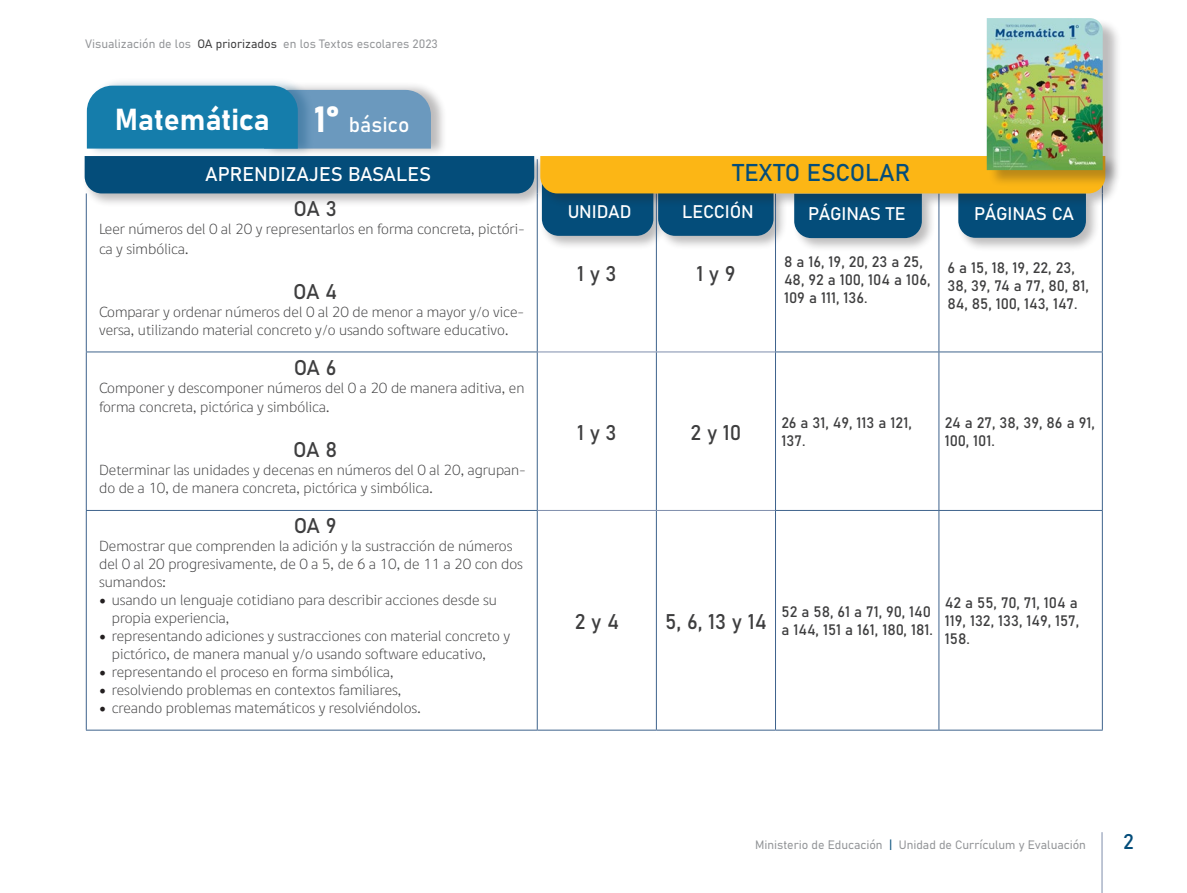
<style>
.page{position:relative;width:1187px;height:893px;background:#fff}
.page>*{position:absolute;margin:0;border:0;box-sizing:border-box;transform-origin:0 0}
.t1{font:30px "Bahnschrift";color:#fff}
.t2{font:24px "Bahnschrift";color:#044d7a}
.t3{font:21px "Bahnschrift";letter-spacing:-.03em;color:#3e3e3f}
.t4{font:21px "Bahnschrift";color:#044d7a}
.t5{font:19.5px "Bahnschrift";color:#fff}
.t6{font:18px "Bahnschrift";letter-spacing:-.01em;color:#fff}
.t7{font:15px/18px "Dignathin";color:#3e3e3f}
.t8{font:15px/18px "Bahnschrift";color:#3e3e3f}
.t9{font:12px "Bahnschrift";color:#939598}
.s1{color:#3e3e3f}
.s2{font-size:36px}
.s3{font-size:21px}
.s4{font-family:"Minion Pro";font-size:18px;color:#231f20}
.s5{color:#044d7a}
</style>
<div class="page">
<hr style="left:1101px;top:832px;width:1px;height:61px;background:#7e8dac">
<div style="left:792px;top:191px;width:144px;height:61px;background:#231f20;opacity:.3"></div>
<div style="left:956px;top:191px;width:144px;height:61px;background:#231f20;opacity:.3"></div>
<div style="left:264px;top:82px;width:183px;height:75px;background:#231f20;opacity:.3"></div>
<div style="left:87px;top:77px;width:227px;height:80px;background:#044d7a;opacity:.3"></div>
<svg style="left:87px;top:86px;width:344px;height:63px;background:#3c8bb3"></svg>
<div style="left:82px;top:154px;width:466px;height:54px;background:#231f20;opacity:.3"></div>
<div style="left:85px;top:156px;width:449px;height:37px;background:#044d7a"></div>
<div style="left:539px;top:174px;width:128px;height:76px;background:#231f20;opacity:.3"></div>
<div style="left:656px;top:189px;width:131px;height:61px;background:#231f20;opacity:.3"></div>
<hr style="left:537px;top:159px;width:1px;height:34px;background:#3e638c">
<hr style="left:86px;top:193px;width:1px;height:159px;background:#3e638c">
<hr style="left:537px;top:193px;width:1px;height:159px;background:#3e638c">
<hr style="left:656px;top:193px;width:1px;height:159px;background:#3e638c">
<hr style="left:775px;top:193px;width:1px;height:159px;background:#3e638c">
<hr style="left:938px;top:193px;width:1px;height:159px;background:#3e638c">
<hr style="left:1101px;top:193px;width:1px;height:159px;background:#3e638c">
<hr style="left:86px;top:352px;width:1px;height:158px;background:#3e638c">
<hr style="left:86px;top:352px;width:451px;height:1px;background:#3e638c">
<hr style="left:537px;top:352px;width:1px;height:158px;background:#3e638c">
<hr style="left:537px;top:352px;width:119px;height:1px;background:#7e8dac">
<hr style="left:656px;top:352px;width:119px;height:1px;background:#7e8dac">
<hr style="left:656px;top:352px;width:1px;height:158px;background:#3e638c">
<hr style="left:775px;top:352px;width:1px;height:158px;background:#3e638c">
<hr style="left:775px;top:352px;width:163px;height:1px;background:#3e638c">
<hr style="left:938px;top:352px;width:164px;height:1px;background:#3e638c">
<hr style="left:938px;top:352px;width:1px;height:158px;background:#3e638c">
<hr style="left:1101px;top:352px;width:1px;height:158px;background:#3e638c">
<hr style="left:86px;top:511px;width:1px;height:219px;background:#3e638c">
<hr style="left:86px;top:510px;width:451px;height:1px;background:#3e638c">
<hr style="left:86px;top:730px;width:451px;height:1px;background:#3e638c">
<hr style="left:537px;top:511px;width:1px;height:219px;background:#3e638c">
<hr style="left:537px;top:510px;width:119px;height:1px;background:#7e8dac">
<hr style="left:656px;top:510px;width:119px;height:1px;background:#7e8dac">
<hr style="left:656px;top:511px;width:1px;height:219px;background:#3e638c">
<hr style="left:537px;top:730px;width:119px;height:1px;background:#3e638c">
<hr style="left:656px;top:730px;width:119px;height:1px;background:#3e638c">
<hr style="left:775px;top:511px;width:1px;height:219px;background:#3e638c">
<hr style="left:775px;top:510px;width:163px;height:1px;background:#3e638c">
<hr style="left:775px;top:730px;width:163px;height:1px;background:#3e638c">
<hr style="left:938px;top:511px;width:1px;height:219px;background:#3e638c">
<hr style="left:938px;top:510px;width:164px;height:1px;background:#3e638c">
<hr style="left:1101px;top:511px;width:1px;height:219px;background:#3e638c">
<hr style="left:938px;top:730px;width:164px;height:1px;background:#3e638c">
<div style="left:538px;top:154px;width:581px;height:54px;background:#231f20;opacity:.3"></div>
<svg style="left:540px;top:156px;width:565px;height:82px;background:#81865a"></svg>
<div style="left:988px;top:18px;width:133px;height:170px;background:#231f20;opacity:.3"></div>
<img style="left:986px;top:18px;width:116px;height:152px">
<p class="t9" style="left:85px;top:34px;width:354px">Visualización de los <span class="s1">OA priorizados</span> en los Textos escolares 2023</p>
<h1 class="t1" style="left:115px;top:97px;width:296px">Matemática <span class="s2">1°</span> <span class="s3">básico</span></h1>
<h3 class="t5" style="left:205px;top:159px;width:227px">APRENDIZAJES BASALES</h3>
<h3 class="t3" style="left:293px;top:193px;width:45px">OA 3</h3>
<p class="t7" style="left:99px;top:219px;width:427px;line-height:19.8px">Leer números del 0 al 20 y representarlos en forma concreta, pictóri&shy;ca y simbólica.</p>
<h3 class="t3" style="left:293px;top:276px;width:46px">OA 4</h3>
<p class="t7" style="left:99px;top:303px;width:427px">Comparar y ordenar números del 0 al 20 de menor a mayor y/o vice&shy;versa, utilizando material concreto y/o usando software educativo.</p>
<h3 class="t3" style="left:293px;top:351px;width:44px">OA 6</h3>
<p class="t7" style="left:99px;top:378px;width:427px;line-height:19.8px">Componer y descomponer números del 0 a 20 de manera aditiva, en forma concreta, pictórica y simbólica.</p>
<h3 class="t3" style="left:293px;top:434px;width:45px">OA 8</h3>
<p class="t7" style="left:99px;top:462px;width:428px">Determinar las unidades y decenas en números del 0 al 20, agrupan&shy;do de a 10, de manera concreta, pictórica y simbólica.</p>
<h3 class="t3" style="left:293px;top:510px;width:44px">OA 9</h3>
<p class="t7" style="left:99px;top:537px;width:425px">Demostrar que comprenden la adición y la sustracción de números del 0 al 20 progresivamente, de 0 a 5, de 6 a 10, de 11 a 20 con dos sumandos:</p>
<p class="t7" style="left:112px;top:591px;width:387px;text-indent:-13px"><span class="s4">•</span> usando un lenguaje cotidiano para describir acciones desde su propia experiencia,</p>
<p class="t7" style="left:112px;top:627px;width:400px;text-indent:-13px"><span class="s4">•</span> representando adiciones y sustracciones con material concreto y pictórico, de manera manual y/o usando software educativo,</p>
<p class="t7" style="left:99px;top:663px;width:296px"><span class="s4">•</span> representando el proceso en forma simbólica,</p>
<p class="t7" style="left:99px;top:681px;width:304px"><span class="s4">•</span> resolviendo problemas en contextos familiares,</p>
<p class="t7" style="left:99px;top:699px;width:323px"><span class="s4">•</span> creando problemas matemáticos y resolviéndolos.</p>
<h2 class="t2" style="left:732px;top:155px;width:179px">TEXTO ESCOLAR</h2>
<p class="t6" style="left:567px;top:198px;width:65px">UNIDAD</p>
<p class="t6" style="left:682px;top:198px;width:73px">LECCIÓN</p>
<p class="t6" style="left:808px;top:200px;width:99px">PÁGINAS TE</p>
<p class="t6" style="left:974px;top:200px;width:101px">PÁGINAS CA</p>
<h3 class="t3" style="left:577px;top:258px;width:41px">1 y 3</h3>
<h3 class="t3" style="left:696px;top:258px;width:41px">1 y 9</h3>
<p class="t8" style="left:784px;top:252px;width:148px">8 a 16, 19, 20, 23 a 25,<br>48, 92 a 100, 104 a 106,<br>109 a 111, 136.</p>
<p class="t8" style="left:947px;top:258px;width:143px">6 a 15, 18, 19, 22, 23,<br>38, 39, 74 a 77, 80, 81,<br>84, 85, 100, 143, 147.</p>
<h3 class="t3" style="left:577px;top:416px;width:41px">1 y 3</h3>
<h3 class="t3" style="left:690px;top:416px;width:52px">2 y 10</h3>
<p class="t8" style="left:781px;top:413px;width:132px">26 a 31, 49, 113 a 121,<br>137.</p>
<p class="t8" style="left:944px;top:413px;width:151px">24 a 27, 38, 39, 86 a 91,<br>100, 101.</p>
<h3 class="t3" style="left:574px;top:605px;width:46px">2 y 4</h3>
<h3 class="t3" style="left:665px;top:605px;width:103px">5, 6, 13 y 14</h3>
<p class="t8" style="left:781px;top:602px;width:153px">52 a 58, 61 a 71, 90, 140 a 144, 151 a 161, 180, 181.</p>
<p class="t8" style="left:944px;top:593px;width:136px;text-align:justify">42 a 55, 70, 71, 104 a 119, 132, 133, 149, 157, 158.</p>
<p class="t9" style="left:755px;top:836px;width:332px">Ministerio de Educación <span class="s5">|</span> Unidad de Currículum y Evaluación</p>
<h3 class="t4" style="left:1123px;top:826px;width:12px">2</h3>
</div>
